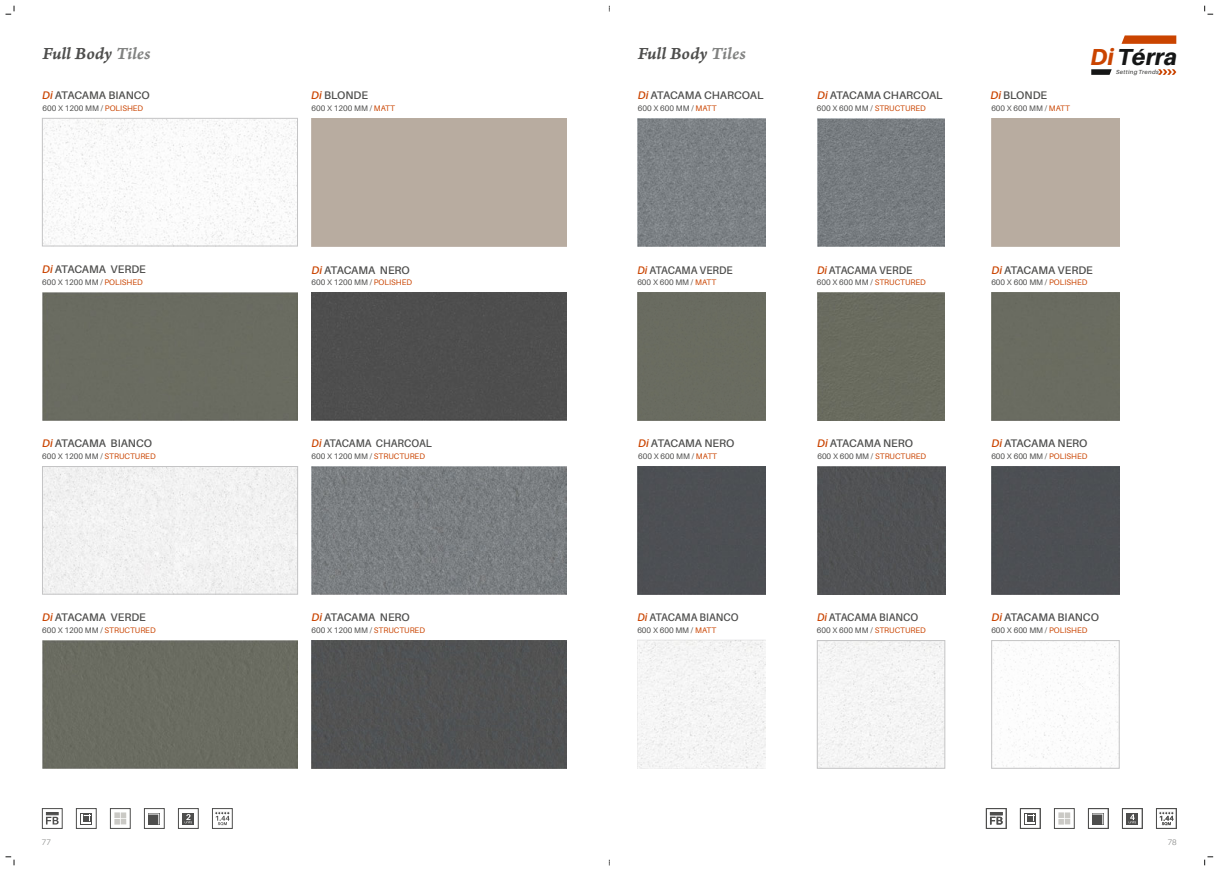
<style>
.page{position:relative;width:1219px;height:871px;background:#fff}
.page>*{position:absolute;margin:0;border:0;box-sizing:border-box;transform-origin:0 0}
.t1{font:italic 800 23.2px "Aileron";color:#151616}
.t2{font:18px "Arno Pro Smbd Italic Caption";letter-spacing:-.005em;color:#4e4e4d}
.t3{font:600 11px "Aileron";color:#4e4e4d}
.t4{font:600 11px "Aileron";color:#4e4e4d;scale:.94 1}
.t5{font:8px "Aileron";color:#4e4e4d}
.t6{font:300 8px "Aileron";color:#818281}
.t7{font:italic 600 5.9px "Aileron";letter-spacing:.055em;color:#4e4e4d}
.s1{color:#818281}
.s2{font-style:italic;color:#ca4400}
.s3{color:#ca4400}
</style>
<div class="page">
<svg style="left:6px;top:6px;width:9px;height:9px"></svg>
<svg style="left:1204px;top:6px;width:9px;height:9px"></svg>
<svg style="left:6px;top:856px;width:9px;height:9px"></svg>
<svg style="left:1204px;top:856px;width:9px;height:9px"></svg>
<div style="left:42px;top:292px;width:256px;height:128px;background:#6a6c61"></div>
<div style="left:312px;top:292px;width:255px;height:128px;background:#4e4e4e"></div>
<img style="left:44px;top:120px;width:252px;height:124px">
<div style="left:42px;top:118px;width:256px;height:128px;border:1px solid #c4c4c5"></div>
<img style="left:312px;top:466px;width:255px;height:128px">
<div style="left:42px;top:640px;width:256px;height:128px;background:#6a6c61"></div>
<div style="left:312px;top:640px;width:255px;height:128px;background:#515253"></div>
<div style="left:44px;top:468px;width:252px;height:124px;background:#f2f2f2"></div>
<div style="left:42px;top:466px;width:256px;height:128px;border:1px solid #c4c4c5"></div>
<img style="left:638px;top:118px;width:127px;height:128px">
<div style="left:638px;top:293px;width:127px;height:127px;background:#696c60"></div>
<img style="left:817px;top:118px;width:128px;height:128px">
<div style="left:992px;top:293px;width:127px;height:127px;background:#6a6c61"></div>
<div style="left:817px;top:293px;width:128px;height:127px;background:#696b5f"></div>
<div style="left:638px;top:466px;width:127px;height:128px;background:#4d4f53"></div>
<div style="left:992px;top:466px;width:127px;height:128px;background:#4d4f53"></div>
<div style="left:818px;top:466px;width:127px;height:128px;background:#515254"></div>
<img style="left:993px;top:642px;width:124px;height:124px">
<div style="left:991px;top:640px;width:128px;height:128px;border:1px solid #c4c4c5"></div>
<div style="left:819px;top:642px;width:124px;height:124px;background:#f5f5f5"></div>
<div style="left:817px;top:640px;width:128px;height:128px;border:1px solid #c4c4c5"></div>
<div style="left:638px;top:640px;width:127px;height:127px;background:#f5f5f5"></div>
<svg style="left:1091px;top:69px;width:21px;height:6px"></svg>
<svg style="left:1121px;top:35px;width:55px;height:9px"></svg>
<svg style="left:1158px;top:69px;width:18px;height:6px"></svg>
<div style="left:76px;top:807px;width:21px;height:21px;border:1px solid #4e4e4d"></div>
<svg style="left:80px;top:813px;width:12px;height:11px"></svg>
<svg style="left:81px;top:813px;width:10px;height:10px"></svg>
<div style="left:144px;top:807px;width:21px;height:21px;border:1px solid #4e4e4d"></div>
<svg style="left:148px;top:813px;width:11px;height:11px"></svg>
<div style="left:42px;top:807px;width:21px;height:21px;border:1px solid #4e4e4d"></div>
<svg style="left:46px;top:812px;width:13px;height:12px"></svg>
<div style="left:212px;top:807px;width:21px;height:21px;border:1px solid #4e4e4d"></div>
<svg style="left:215px;top:811px;width:15px;height:14px"></svg>
<div style="left:178px;top:807px;width:21px;height:21px;border:1px solid #4e4e4d"></div>
<div style="left:182px;top:812px;width:12px;height:12px;background:#4e4e4d"></div>
<svg style="left:185px;top:814px;width:7px;height:9px"></svg>
<div style="left:1020px;top:807px;width:21px;height:21px;border:1px solid #4e4e4d"></div>
<svg style="left:1024px;top:813px;width:12px;height:11px"></svg>
<svg style="left:1025px;top:813px;width:10px;height:10px"></svg>
<div style="left:1088px;top:807px;width:21px;height:21px;border:1px solid #4e4e4d"></div>
<svg style="left:1092px;top:813px;width:11px;height:11px"></svg>
<div style="left:986px;top:807px;width:21px;height:21px;border:1px solid #4e4e4d"></div>
<svg style="left:990px;top:812px;width:13px;height:12px"></svg>
<div style="left:1122px;top:807px;width:21px;height:21px;border:1px solid #4e4e4d"></div>
<div style="left:1126px;top:812px;width:12px;height:12px;background:#4e4e4d"></div>
<svg style="left:1129px;top:814px;width:7px;height:9px"></svg>
<div style="left:1156px;top:807px;width:21px;height:21px;border:1px solid #4e4e4d"></div>
<svg style="left:1159px;top:811px;width:15px;height:14px"></svg>
<div style="left:110px;top:807px;width:21px;height:21px;border:1px solid #4e4e4d"></div>
<svg style="left:114px;top:812px;width:12px;height:12px"></svg>
<div style="left:1054px;top:807px;width:21px;height:21px;border:1px solid #4e4e4d"></div>
<svg style="left:1058px;top:812px;width:12px;height:12px"></svg>
<h2 class="t2" style="left:43px;top:47px;width:110px">Full Body <span class="s1">Tiles</span></h2>
<h2 class="t2" style="left:638px;top:47px;width:110px">Full Body <span class="s1">Tiles</span></h2>
<h3 class="t3" style="left:638px;top:91px;width:127px"><span class="s2">Di</span> ATACAMA CHARCOAL</h3>
<p class="t5" style="left:638px;top:105px;width:80px">600 X 600 MM / <span class="s3">MATT</span></p>
<h3 class="t3" style="left:42px;top:91px;width:109px"><span class="s2">Di</span> ATACAMA BIANCO</h3>
<p class="t5" style="left:43px;top:105px;width:102px">600 X 1200 MM / <span class="s3">POLISHED</span></p>
<h3 class="t3" style="left:311px;top:91px;width:58px"><span class="s2">Di</span> BLONDE</h3>
<p class="t5" style="left:311px;top:105px;width:85px">600 X 1200 MM / <span class="s3">MATT</span></p>
<h3 class="t3" style="left:817px;top:91px;width:127px"><span class="s2">Di</span> ATACAMA CHARCOAL</h3>
<p class="t5" style="left:817px;top:105px;width:110px">600 X 600 MM / <span class="s3">STRUCTURED</span></p>
<h3 class="t3" style="left:991px;top:91px;width:58px"><span class="s2">Di</span> BLONDE</h3>
<p class="t5" style="left:991px;top:105px;width:80px">600 X 600 MM / <span class="s3">MATT</span></p>
<h1 class="t1" style="left:1091px;top:47px;width:88px"><span class="s3">Di</span> Térra</h1>
<p class="t7" style="left:1116px;top:69px;width:44px">Setting Trends</p>
<h3 class="t3" style="left:42px;top:265px;width:105px"><span class="s2">Di</span> ATACAMA VERDE</h3>
<p class="t5" style="left:42px;top:279px;width:102px">600 X 1200 MM / <span class="s3">POLISHED</span></p>
<p class="t5" style="left:311px;top:279px;width:102px">600 X 1200 MM / <span class="s3">POLISHED</span></p>
<h3 class="t3" style="left:312px;top:265px;width:100px"><span class="s2">Di</span> ATACAMA NERO</h3>
<h3 class="t4" style="left:637px;top:265px;width:103px"><span class="s2">Di</span> ATACAMA VERDE</h3>
<p class="t5" style="left:637px;top:279px;width:80px">600 X 600 MM / <span class="s3">MATT</span></p>
<h3 class="t4" style="left:817px;top:265px;width:103px"><span class="s2">Di</span> ATACAMA VERDE</h3>
<p class="t5" style="left:817px;top:279px;width:110px">600 X 600 MM / <span class="s3">STRUCTURED</span></p>
<h3 class="t3" style="left:991px;top:265px;width:103px"><span class="s2">Di</span> ATACAMA VERDE</h3>
<p class="t5" style="left:991px;top:279px;width:98px">600 X 600 MM / <span class="s3">POLISHED</span></p>
<h3 class="t3" style="left:42px;top:438px;width:111px"><span class="s2">Di</span> ATACAMA BIANCO</h3>
<p class="t5" style="left:42px;top:453px;width:115px">600 X 1200 MM / <span class="s3">STRUCTURED</span></p>
<h3 class="t4" style="left:312px;top:438px;width:129px"><span class="s2">Di</span> ATACAMA CHARCOAL</h3>
<p class="t5" style="left:311px;top:453px;width:115px">600 X 1200 MM / <span class="s3">STRUCTURED</span></p>
<h3 class="t3" style="left:638px;top:438px;width:98px"><span class="s2">Di</span> ATACAMA NERO</h3>
<p class="t5" style="left:638px;top:453px;width:80px">600 X 600 MM / <span class="s3">MATT</span></p>
<h3 class="t3" style="left:817px;top:438px;width:98px"><span class="s2">Di</span> ATACAMA NERO</h3>
<p class="t5" style="left:817px;top:453px;width:110px">600 X 600 MM / <span class="s3">STRUCTURED</span></p>
<h3 class="t3" style="left:991px;top:438px;width:98px"><span class="s2">Di</span> ATACAMA NERO</h3>
<p class="t5" style="left:991px;top:453px;width:98px">600 X 600 MM / <span class="s3">POLISHED</span></p>
<h3 class="t3" style="left:42px;top:612px;width:105px"><span class="s2">Di</span> ATACAMA VERDE</h3>
<p class="t5" style="left:42px;top:626px;width:115px">600 X 1200 MM / <span class="s3">STRUCTURED</span></p>
<h3 class="t3" style="left:312px;top:612px;width:100px"><span class="s2">Di</span> ATACAMA NERO</h3>
<p class="t5" style="left:311px;top:626px;width:115px">600 X 1200 MM / <span class="s3">STRUCTURED</span></p>
<h3 class="t4" style="left:637px;top:612px;width:109px"><span class="s2">Di</span> ATACAMA BIANCO</h3>
<p class="t5" style="left:637px;top:626px;width:80px">600 X 600 MM / <span class="s3">MATT</span></p>
<h3 class="t4" style="left:817px;top:612px;width:109px"><span class="s2">Di</span> ATACAMA BIANCO</h3>
<p class="t5" style="left:817px;top:626px;width:110px">600 X 600 MM / <span class="s3">STRUCTURED</span></p>
<h3 class="t3" style="left:991px;top:612px;width:109px"><span class="s2">Di</span> ATACAMA BIANCO</h3>
<p class="t5" style="left:991px;top:626px;width:98px">600 X 600 MM / <span class="s3">POLISHED</span></p>
<p class="t6" style="left:42px;top:838px;width:10px">77</p>
<p class="t6" style="left:1168px;top:838px;width:10px">78</p>
</div>
